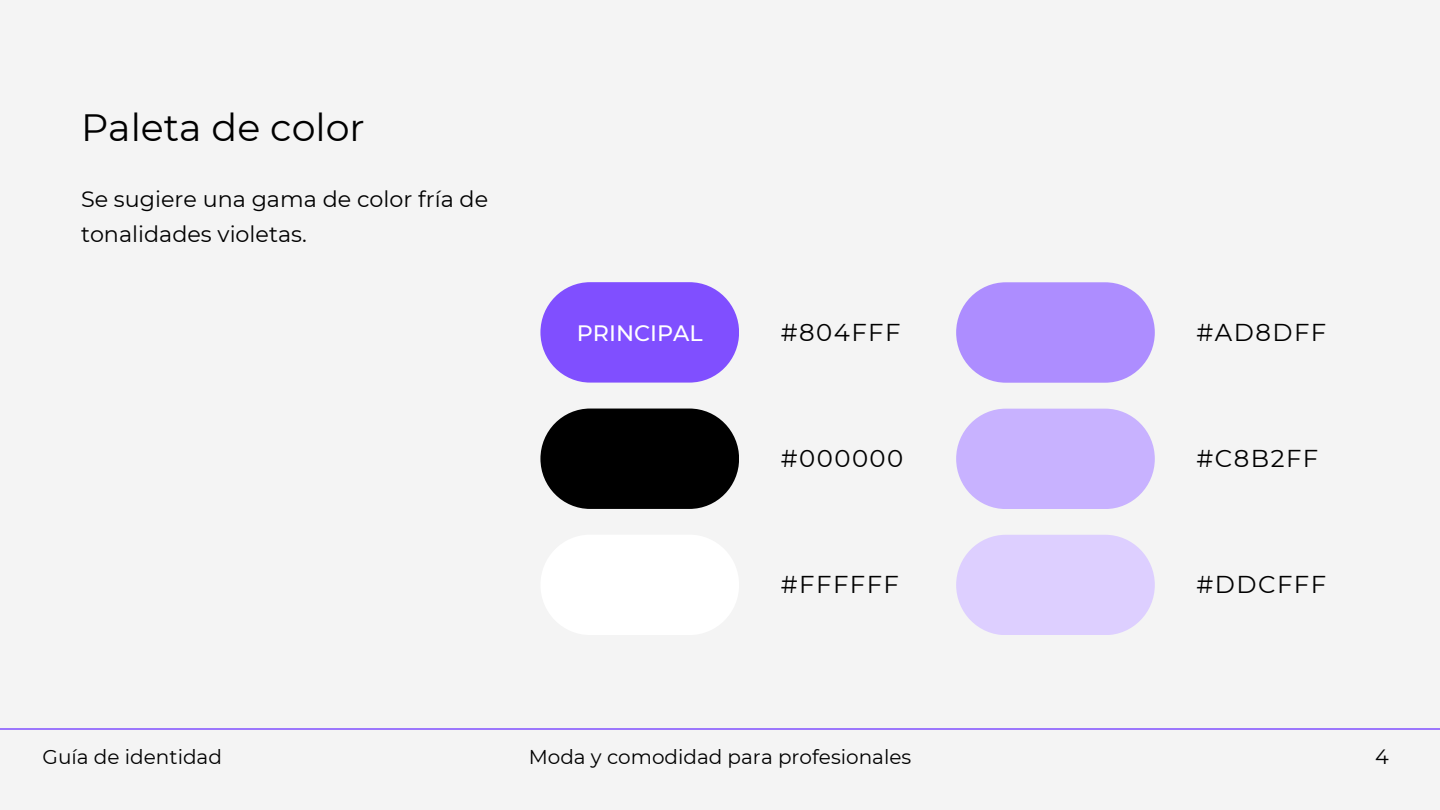
<style>
.page{position:relative;width:1440px;height:810px;background:#f4f4f4}
.page>*{position:absolute;margin:0;border:0;box-sizing:border-box;transform-origin:0 0}
.t1{font:38px "Montserrat";color:#000}
.t2{font:24.4px "Montserrat";letter-spacing:.06em;color:#000}
.t3{font:22.3px/35.2px "Montserrat";color:#000}
.t4{font:500 22.3px "Montserrat";color:#fff}
.t5{font:20.7px "Montserrat";color:#000}
.t6{font:20px "Montserrat";color:#000}
</style>
<div class="page">
<div style="left:540px;top:282px;width:199px;height:101px;background:#804fff;border-radius:50px"></div>
<div style="left:956px;top:282px;width:199px;height:101px;background:#ad8dff;border-radius:50px"></div>
<div style="left:540px;top:409px;width:199px;height:100px;background:#000;border-radius:50px"></div>
<div style="left:956px;top:409px;width:199px;height:100px;background:#c8b2ff;border-radius:50px"></div>
<div style="left:540px;top:535px;width:199px;height:100px;background:#fff;border-radius:50px"></div>
<div style="left:956px;top:535px;width:199px;height:100px;background:#ddcfff;border-radius:50px"></div>
<hr style="left:0;top:728px;width:1440px;height:2px;background:#804fff">
<h3 class="t1" style="left:81px;top:104px;width:285px">Paleta de color</h3>
<h3 class="t3" style="left:81px;top:181px;width:409px">Se sugiere una gama de color fría de tonalidades violetas.</h3>
<h3 class="t4" style="left:577px;top:319px;width:127px">PRINCIPAL</h3>
<h4 class="t2" style="left:781px;top:317px;width:121px">#804FFF</h4>
<h3 class="t2" style="left:1197px;top:317px;width:131px">#AD8DFF</h3>
<h1 class="t2" style="left:781px;top:443px;width:124px">#000000</h1>
<h4 class="t2" style="left:1197px;top:443px;width:123px">#C8B2FF</h4>
<h2 class="t2" style="left:781px;top:569px;width:120px">#FFFFFF</h2>
<h3 class="t2" style="left:1197px;top:569px;width:131px">#DDCFFF</h3>
<p class="t6" style="left:43px;top:745px;width:181px">Guía de identidad</p>
<p class="t6" style="left:529px;top:744px;width:384px">Moda y comodidad para profesionales</p>
<p class="t5" style="left:1375px;top:744px;width:15px">4</p>
</div>
